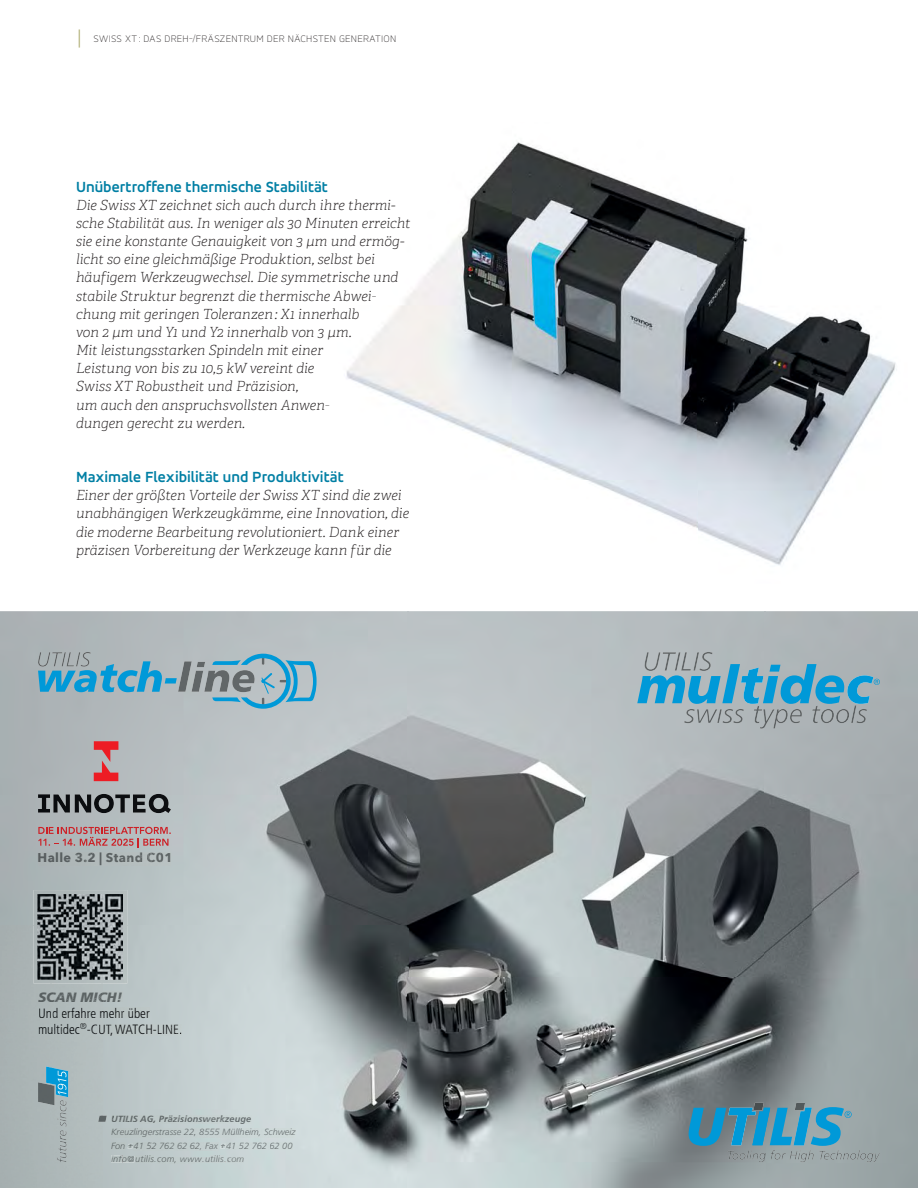
<style>
.page{position:relative;width:918px;height:1188px;background:#fff}
.page>*{position:absolute;margin:0;border:0;box-sizing:border-box;transform-origin:0 0}
.t1{font:300 21px "DIN Pro";color:#aaa869}
.t2{font:700 15.75px "Tornos Accord Alt";color:#007fa4}
.t3{font:italic 100 13.95px/18.1px "Adelle";color:#231f20}
.t4{font:300 condensed 13.5px/16.2px "Frutiger LT Std";color:#0c0e11}
.t5{font:700 12.75px "Avenir Next";letter-spacing:.03em;color:#5a6061}
.t6{font:100 10.5px "Tornos Accord Alt";letter-spacing:.025em;color:#231f20}
.t7{font:italic 300 9px/13.5px "Frutiger LT Std";color:#606768}
.t8{font:italic 300 9px "Frutiger LT Std";color:#5e6566}
.t9{font:italic 300 9px "Frutiger LT Std";letter-spacing:.02em;color:#616869}
.s1{color:#585d5f}
.s2{color:#595f60}
.s3{color:#595f61}
.s4{color:#5b6163}
.s5{color:#5c6263}
.s6{color:#5d6364}
.s7{color:#5d6365}
.s8{color:#5e6465}
.s9{color:#5f6566}
.s10{font-weight:900;font-style:italic;font-stretch:normal;color:#596061}
.s11{font-weight:900;font-style:italic;font-stretch:normal;color:#5a6062}
.s12{font-weight:900;font-style:italic;font-stretch:normal;color:#5c6364}
.s13{font-weight:900;font-style:italic;font-stretch:normal;color:#5d6365}
.s14{font-weight:900;font-style:italic;font-stretch:normal;color:#5e6566}
.s15{color:#090d0f}
.s16{color:#0a0d10}
.s17{color:#0b0e10}
.s18{color:#0b0e11}
.s19{color:#0c0f12}
.s20{color:#0d1012}
.s21{color:#0e1013}
.s22{color:#0f1113}
.s23{color:#0d0f12}
.s24{color:#0e1012}
.s25{color:#0f1114}
.s26{color:#101214}
.s27{font-weight:700;color:#5e6566}
.s28{font-weight:700;color:#5e6667}
.s29{font-weight:700;color:#616869}
.s30{font-weight:700;color:#62696a}
.s31{font-weight:700;color:#646b6c}
.s32{font-weight:700;color:#646b6d}
.s33{font-weight:700;color:#656c6d}
.s34{font-weight:700;color:#676e70}
.s35{font-weight:700;color:#686f71}
.s36{color:#5e6566}
.s37{color:#616869}
.s38{color:#61696a}
.s39{color:#62696a}
.s40{color:#646b6c}
.s41{color:#646b6d}
.s42{color:#656c6d}
.s43{color:#666d6f}
.s44{color:#676e70}
.s45{color:#686f71}
.s46{color:#687071}
.s47{color:#697072}
.s48{color:#697071}
.s49{color:#5e6667}
.s50{color:#606768}
.s51{color:#606869}
.s52{color:#636a6b}
.s53{color:#656d6e}
.s54{color:#5f6667}
.s55{color:#636a6c}
.s56{color:#666d6e}
.s57{color:#666e6f}
</style>
<div class="page">
<img style="left:0;top:611px;width:408px;height:314px">
<img style="left:408px;top:611px;width:510px;height:577px">
<div style="left:0;top:925px;width:50px;height:263px;background:#a9b3b3"></div>
<img style="left:102px;top:925px;width:306px;height:263px">
<svg style="left:689px;top:1103px;width:191px;height:59px;background:#6697ab"></svg>
<img style="left:38px;top:1082px;width:8px;height:23px">
<svg style="left:46px;top:1067px;width:22px;height:95px;background:#84aab7"></svg>
<img style="left:684px;top:709px;width:11px;height:14px">
<img style="left:697px;top:709px;width:47px;height:14px">
<img style="left:754px;top:706px;width:8px;height:17px">
<img style="left:760px;top:709px;width:13px;height:20px">
<img style="left:773px;top:709px;width:15px;height:20px">
<img style="left:790px;top:709px;width:12px;height:14px">
<img style="left:812px;top:706px;width:9px;height:17px">
<img style="left:821px;top:709px;width:13px;height:14px">
<img style="left:836px;top:709px;width:13px;height:14px">
<img style="left:851px;top:705px;width:5px;height:18px">
<img style="left:856px;top:709px;width:11px;height:14px">
<svg style="left:637px;top:664px;width:243px;height:40px;background:#5fa8c7"></svg>
<img style="left:645px;top:652px;width:15px;height:19px">
<img style="left:663px;top:652px;width:28px;height:19px">
<img style="left:693px;top:652px;width:20px;height:19px">
<img style="left:38px;top:652px;width:12px;height:9px">
<img style="left:52px;top:652px;width:22px;height:9px">
<img style="left:76px;top:652px;width:15px;height:9px">
<svg style="left:38px;top:661px;width:139px;height:31px;background:#66a9c4"></svg>
<img style="left:178px;top:661px;width:27px;height:31px">
<img style="left:204px;top:670px;width:8px;height:22px">
<svg style="left:212px;top:654px;width:105px;height:55px;background:#88afbf"></svg>
<img style="left:112px;top:1115px;width:26px;height:7px">
<img style="left:140px;top:1115px;width:111px;height:9px">
<img style="left:111px;top:1129px;width:185px;height:8px">
<svg style="left:111px;top:1156px;width:23px;height:6px"></svg>
<img style="left:136px;top:1156px;width:18px;height:6px">
<img style="left:158px;top:1158px;width:37px;height:6px">
<img style="left:195px;top:1158px;width:15px;height:4px">
<svg style="left:211px;top:1156px;width:15px;height:7px"></svg>
<img style="left:227px;top:1158px;width:17px;height:4px">
<img style="left:111px;top:1143px;width:14px;height:6px">
<img style="left:134px;top:1143px;width:84px;height:7px">
<img style="left:226px;top:1143px;width:66px;height:6px">
<svg style="left:128px;top:1144px;width:5px;height:6px"></svg>
<svg style="left:220px;top:1144px;width:6px;height:6px"></svg>
<svg style="left:98px;top:1116px;width:9px;height:6px"></svg>
<img style="left:34px;top:890px;width:93px;height:94px">
<img style="left:38px;top:894px;width:85px;height:85px">
<img style="left:38px;top:992px;width:84px;height:10px">
<img style="left:39px;top:1007px;width:111px;height:11px">
<img style="left:39px;top:1024px;width:41px;height:10px">
<svg style="left:80px;top:1023px;width:6px;height:6px"></svg>
<img style="left:87px;top:1024px;width:94px;height:12px">
<div style="left:38px;top:852px;width:132px;height:13px;background:#b2bbbb"></div>
<svg style="left:94px;top:741px;width:24px;height:40px"></svg>
<img style="left:38px;top:794px;width:12px;height:19px">
<img style="left:53px;top:794px;width:17px;height:19px">
<img style="left:75px;top:794px;width:16px;height:19px">
<img style="left:94px;top:794px;width:36px;height:19px">
<img style="left:133px;top:794px;width:13px;height:19px">
<img style="left:149px;top:794px;width:22px;height:19px">
<svg style="left:38px;top:827px;width:133px;height:21px;background:#b89295"></svg>
<img style="left:346px;top:142px;width:551px;height:423px">
<img style="left:346px;top:199px;width:45px;height:11px">
<img style="left:346px;top:217px;width:65px;height:14px">
<img style="left:346px;top:236px;width:53px;height:13px">
<img style="left:346px;top:254px;width:29px;height:13px">
<img style="left:346px;top:272px;width:53px;height:14px">
<img style="left:346px;top:290px;width:25px;height:14px">
<img style="left:346px;top:308px;width:13px;height:14px">
<img style="left:346px;top:326px;width:6px;height:13px">
<img style="left:346px;top:490px;width:56px;height:13px">
<img style="left:346px;top:508px;width:63px;height:14px">
<img style="left:346px;top:526px;width:53px;height:14px">
<img style="left:346px;top:544px;width:46px;height:14px">
<h1 class="t1" style="left:76px;top:27px;width:8px">|</h1>
<p class="t6" style="left:94px;top:35px;width:304px">SWISS XT: DAS DREH-/FRÄSZENTRUM DER NÄCHSTEN GENERATION</p>
<p class="t2" style="left:76px;top:179px;width:254px">Unübertroffene thermische Stabilität</p>
<p class="t3" style="left:76px;top:197px;width:336px">Die Swiss XT zeichnet sich auch durch ihre thermi&shy;sche Stabilität aus. In weniger als 30 Minuten erreicht sie eine konstante Genauigkeit von 3 µm und ermög&shy;licht so eine gleichmäßige Produktion, selbst bei häufigem Werkzeugwechsel. Die symmetrische und stabile Struktur begrenzt die thermische Abwei&shy;chung mit geringen Toleranzen : X1 innerhalb<br>von 2 µm und Y1 und Y2 innerhalb von 3 µm.<br>Mit leistungsstarken Spindeln mit einer<br>Leistung von bis zu 10,5 kW vereint die<br>Swiss XT Robustheit und Präzision,<br>um auch den anspruchsvollsten Anwen-<br>dungen gerecht zu werden.</p>
<p class="t2" style="left:76px;top:470px;width:269px">Maximale Flexibilität und Produktivität</p>
<p class="t3" style="left:76px;top:488px;width:335px">Einer der größten Vorteile der Swiss XT sind die zwei unabhängigen Werkzeugkämme, eine Innovation, die die moderne Bearbeitung revolutioniert. Dank einer präzisen Vorbereitung der Werkzeuge kann für die</p>
<p class="t5" style="left:38px;top:849px;width:137px"><span class="s1">Ha</span><span class="s2">ll</span><span class="s3">e</span> 3.2 <span class="s4">|</span> <span class="s5">St</span><span class="s6">an</span><span class="s7">d</span> <span class="s8">C0</span><span class="s9">1</span></p>
<p class="t4" style="left:38px;top:989px;width:146px"><span class="s10">SC</span><span class="s11">AN</span> <span class="s12">M</span><span class="s13">IC</span><span class="s14">H!<br></span><span class="s15">Un</span><span class="s16">d</span> <span class="s17">er</span><span class="s18">fa</span>hre m<span class="s19">e</span><span class="s20">hr</span> <span class="s21">übe</span><span class="s22">r </span><span class="s15">mu</span><span class="s16">lt</span><span class="s17">id</span><span class="s18">ec</span><sup>®</sup>-C<span class="s23">UT,</span> <span class="s24">WA</span><span class="s20">TC</span><span class="s22">H-</span><span class="s25">LI</span><span class="s26">NE.</span></p>
<p class="t7" style="left:111px;top:1112px;width:186px"><span class="s27">UTI</span><span class="s28">LIS</span> <span class="s29">AG,</span> <span class="s30">Präzi</span><span class="s31">sio</span><span class="s32">nsw</span><span class="s33">erk</span><span class="s34">zeu</span><span class="s35">ge<br></span><span class="s36">Kre</span>uzling<span class="s37">ers</span><span class="s38">tra</span><span class="s39">sse</span> <span class="s40">22</span><span class="s41">, 8</span><span class="s42">555</span> <span class="s43">Mü</span><span class="s44">llh</span><span class="s45">eim</span><span class="s46">, S</span><span class="s47">chw</span><span class="s48">eiz</span></p>
<p class="t9" style="left:111px;top:1154px;width:135px"><span class="s36">inf</span><span class="s49">o@</span><span class="s50">uti</span><span class="s51">lis</span>.com<span class="s39">, w</span><span class="s52">w</span><span class="s41">w.u</span><span class="s42">til</span><span class="s53">is.</span><span class="s43">com</span></p>
<p class="t8" style="left:111px;top:1141px;width:183px">Fon <span class="s54">+</span><span class="s50">41</span> <span class="s37">52</span> <span class="s38">762</span> <span class="s55">62</span> <span class="s40">62</span><span class="s41">, F</span><span class="s53">ax</span> <span class="s56">+</span><span class="s57">41</span> <span class="s44">52</span> <span class="s45">762</span> <span class="s47">62</span> <span class="s48">00</span></p>
</div>
